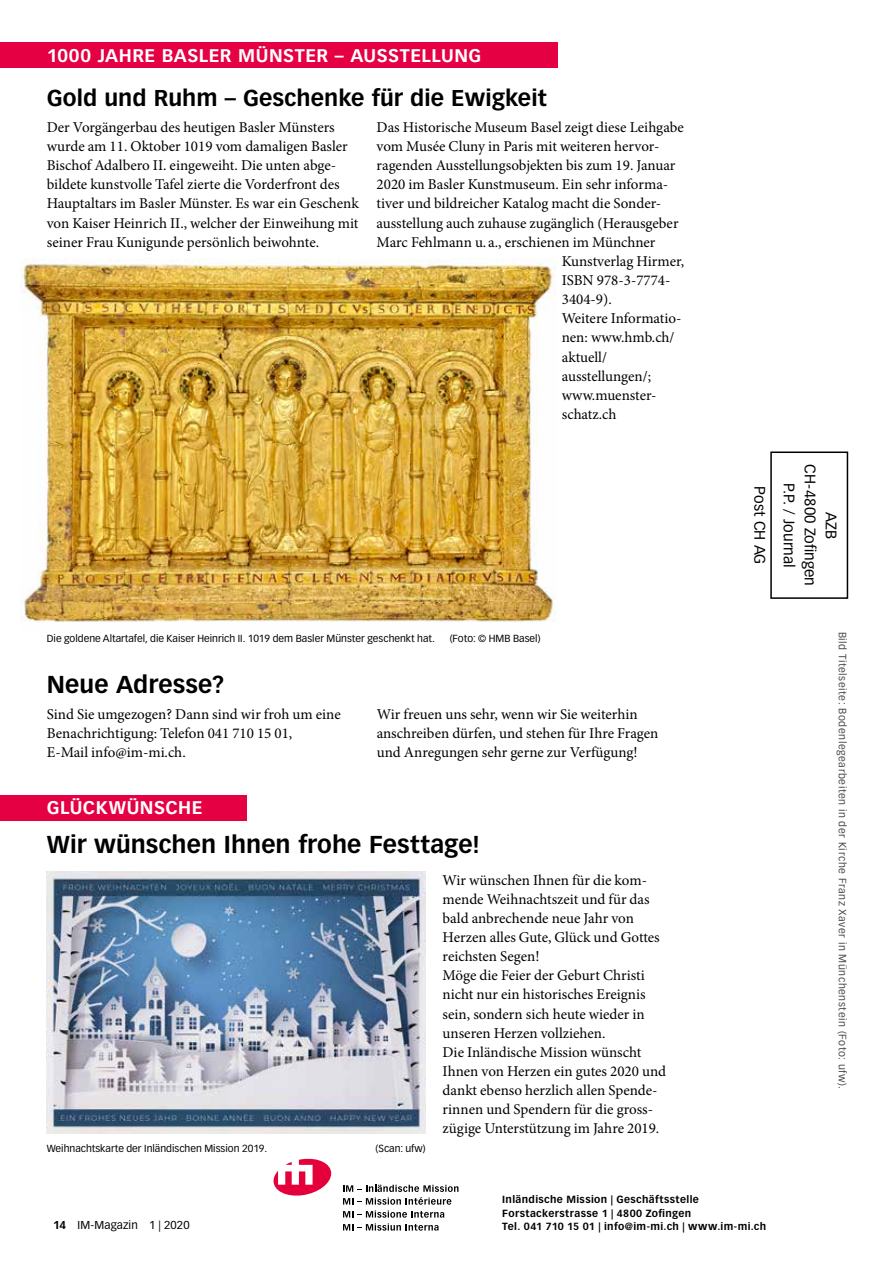
<style>
.page{position:relative;width:881px;height:1263px;background:#fff}
.page>*{position:absolute;margin:0;border:0;box-sizing:border-box;transform-origin:0 0}
.t1{font:700 24px "Vectora LT Pro";letter-spacing:.005em;color:#000}
.t2{font:700 22.5px "Vectora LT Pro";letter-spacing:.005em;color:#000}
.t3{font:700 18px "Vectora LT Pro";letter-spacing:.03em;color:#fff}
.t4{font:15px/19.2px "Minion Pro";color:#000}
.t5{font:15px/21px "Vectora LT Pro";color:#000;text-align:center}
.t6{font:11.25px "Vectora LT Pro";letter-spacing:.01em;color:#000}
.t7{font:10.5px "Vectora LT Pro";letter-spacing:.055em;color:#4a4a49}
.t8{font:10.2px "Vectora LT Pro";color:#000}
.t9{font:700 10.2px/13.5px "Vectora LT Pro";letter-spacing:.035em;color:#000}
.s1{font-weight:700}
</style>
<div class="page">
<svg style="left:273px;top:1158px;width:58px;height:38px"></svg>
<svg style="left:343px;top:1185px;width:115px;height:45px"></svg>
<div style="left:770px;top:451px;width:77px;height:148px;border:2px solid #000"></div>
<div style="left:0;top:43px;width:557px;height:25px;background:#e50043"></div>
<div style="left:0;top:795px;width:247px;height:26px;background:#e50043"></div>
<img style="left:47px;top:872px;width:378px;height:261px">
<img style="left:20px;top:258px;width:536px;height:364px">
<p class="t3" style="left:47px;top:44px;width:436px">1000 JAHRE BASLER MÜNSTER – AUSSTELLUNG</p>
<h2 class="t2" style="left:47px;top:85px;width:501px">Gold und Ruhm – Geschenke für die Ewigkeit</h2>
<p class="t4" style="left:47px;top:117px;width:313px">Der Vorgängerbau des heutigen Basler Münsters wurde am 11. Oktober 1019 vom damaligen Basler Bischof Adalbero II. eingeweiht. Die unten abge&shy;bildete kunstvolle Tafel zierte die Vorderfront des Hauptaltars im Basler Münster. Es war ein Geschenk von Kaiser Heinrich II., welcher der Einweihung mit seiner Frau Kunigunde persönlich beiwohnte.</p>
<p class="t4" style="left:376px;top:118px;width:309px">Das Historische Museum Basel zeigt diese Leihgabe</p>
<p class="t4" style="left:376px;top:137px;width:284px">vom Musée Cluny in Paris mit weiteren hervor-</p>
<p class="t4" style="left:376px;top:156px;width:300px">ragenden Ausstellungsobjekten bis zum 19. Januar</p>
<p class="t4" style="left:376px;top:175px;width:293px">2020 im Basler Kunstmuseum. Ein sehr informa-</p>
<p class="t4" style="left:376px;top:194px;width:286px">tiver und bildreicher Katalog macht die Sonder-</p>
<p class="t4" style="left:376px;top:213px;width:303px">ausstellung auch zuhause zugänglich (Herausgeber</p>
<p class="t4" style="left:376px;top:232px;width:280px">Marc Fehlmann u. a., erschienen im Münchner</p>
<p class="t4" style="left:561px;top:252px;width:124px">Kunstverlag Hirmer,</p>
<p class="t4" style="left:561px;top:271px;width:110px">ISBN 978-3-7774-</p>
<p class="t4" style="left:561px;top:290px;width:51px">3404-9).</p>
<p class="t4" style="left:561px;top:309px;width:121px">Weitere Informatio-</p>
<p class="t4" style="left:561px;top:328px;width:114px">nen: www.hmb.ch/</p>
<p class="t4" style="left:561px;top:347px;width:47px">aktuell/</p>
<p class="t4" style="left:561px;top:366px;width:91px">ausstellungen/;</p>
<p class="t4" style="left:561px;top:385px;width:96px">www.muenster-</p>
<p class="t4" style="left:561px;top:405px;width:56px">schatz.ch</p>
<p class="t5" style="left:769px;top:486px;width:79px;rotate:90deg">Post CH AG</p>
<p class="t5" style="left:841px;top:464px;width:123px;rotate:90deg">AZB<br>CH-4800 Zofingen<br>P.P. / Journal</p>
<p class="t8" style="left:47px;top:632px;width:389px">Die goldene Altartafel, die Kaiser Heinrich II. 1019 dem Basler Münster geschenkt hat.</p>
<p class="t8" style="left:449px;top:632px;width:92px">(Foto: © HMB Basel)</p>
<h1 class="t1" style="left:47px;top:670px;width:179px">Neue Adresse?</h1>
<p class="t4" style="left:47px;top:704px;width:295px">Sind Sie umgezogen? Dann sind wir froh um eine<br>Benachrichtigung: Telefon 041 710 15 01,<br>E-Mail info@im-mi.ch.</p>
<p class="t4" style="left:376px;top:704px;width:283px">Wir freuen uns sehr, wenn wir Sie weiterhin anschreiben dürfen, und stehen für Ihre Fragen und Anregungen sehr gerne zur Verfügung!</p>
<p class="t3" style="left:47px;top:797px;width:157px">GLÜCKWÜNSCHE</p>
<h1 class="t1" style="left:47px;top:829px;width:434px">Wir wünschen Ihnen frohe Festtage!</h1>
<p class="t8" style="left:47px;top:1143px;width:222px">Weihnachtskarte der Inländischen Mission 2019.</p>
<p class="t8" style="left:375px;top:1143px;width:51px">(Scan: ufw)</p>
<p class="t6" style="left:53px;top:1218px;width:138px"><span class="s1">14</span> IM-Magazin 1 | 2020</p>
<p class="t4" style="left:442px;top:870px;width:225px">Wir wünschen Ihnen für die kom&shy;mende Weihnachtszeit und für das bald anbrechende neue Jahr von<br>Herzen alles Gute, Glück und Gottes reichsten Segen!<br>Möge die Feier der Geburt Christi nicht nur ein historisches Ereignis sein, sondern sich heute wieder in unseren Herzen vollziehen.<br>Die Inländische Mission wünscht<br>Ihnen von Herzen ein gutes 2020 und dankt ebenso herzlich allen Spende&shy;rinnen und Spendern für die gross&shy;zügige Unterstützung im Jahre 2019.</p>
<p class="t9" style="left:502px;top:1192px;width:265px">Inländische Mission | Geschäftsstelle<br>Forstackerstrasse 1 | 4800 Zofingen<br>Tel. 041 710 15 01 | info@im-mi.ch | www.im-mi.ch</p>
<p class="t7" style="left:848px;top:631px;width:459px;rotate:90deg">Bild Titelseite: Bodenlegearbeiten in der Kirche Franz Xaver in Münchenstein (Foto: ufw).</p>
</div>
